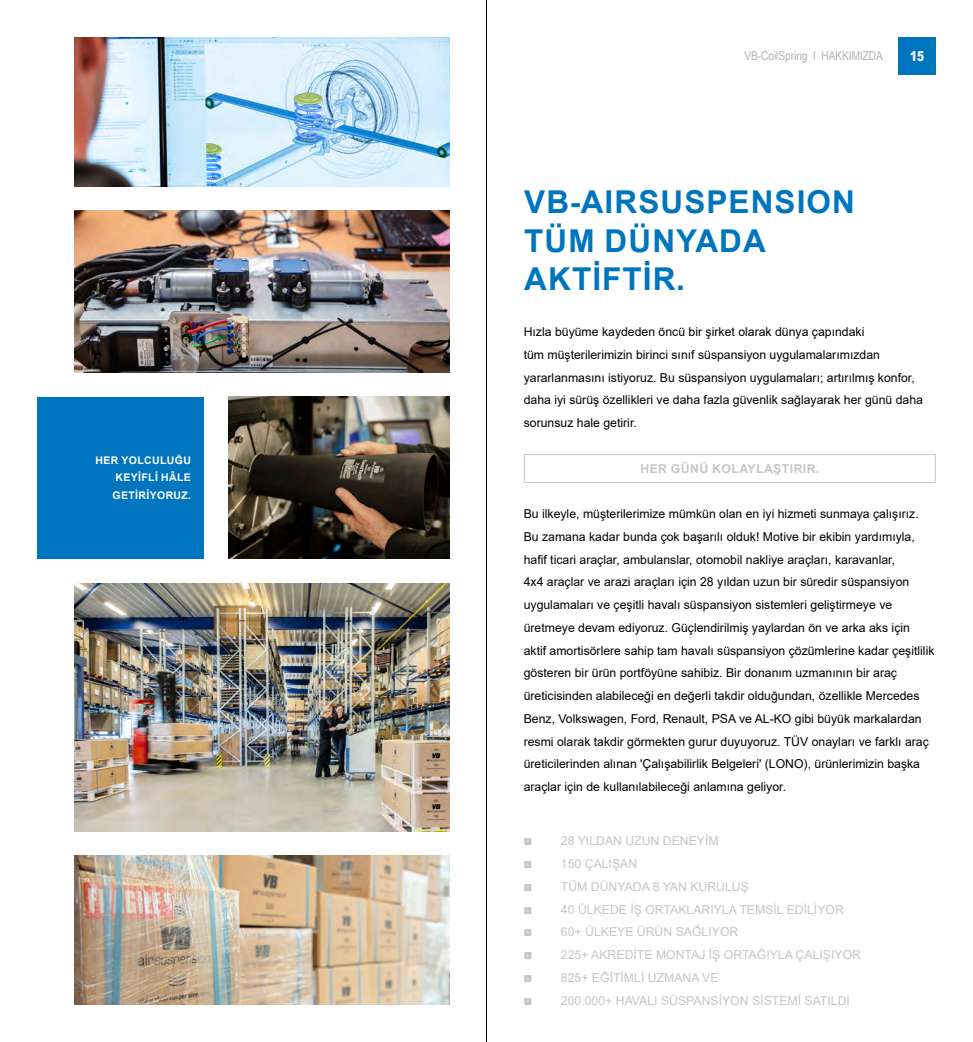
<style>
.page{position:relative;width:973px;height:1042px;background:#fff}
.page>*{position:absolute;margin:0;border:0;box-sizing:border-box;transform-origin:0 0}
.t1{font:700 31.5px/38.5px "Arial";letter-spacing:.035em;color:#0075bf}
.t2{font:800 condensed 14px "Arial MT Std";color:#fff}
.t3{font:12.25px/22.8px "Arial";color:#000}
.t4{font:12.25px/22.8px "Arial";color:#c6c6c6}
.t5{font:12.25px "Arial Narrow";color:#b3b2b2}
.t6{font:700 12.25px "Arial";letter-spacing:.035em;color:#c6c6c6}
.t7{font:700 10.5px/17.2px "Arial";letter-spacing:.035em;color:#fff;text-align:justify}
</style>
<div class="page">
<img style="left:74px;top:37px;width:375px;height:149px">
<img style="left:74px;top:211px;width:375px;height:161px">
<img style="left:228px;top:397px;width:221px;height:161px">
<img style="left:74px;top:856px;width:375px;height:149px">
<img style="left:74px;top:583px;width:375px;height:248px">
<div style="left:37px;top:397px;width:166px;height:161px;background:#0075bf"></div>
<div style="left:898px;top:37px;width:37px;height:37px;background:#0075bf"></div>
<div style="left:523px;top:454px;width:412px;height:29px;border:1px solid #c6c6c6"></div>
<hr style="left:486px;top:0;width:1px;height:1042px;background:#000">
<p class="t7" style="left:112px;top:452px;width:80px;text-indent:-17px">HER YOLCULUĞU KEYİFLİ HÂLE GETİRİYORUZ.</p>
<p class="t5" style="left:744px;top:47px;width:140px">VB-CoilSpring I HAKKIMIZDA</p>
<p class="t2" style="left:909px;top:47px;width:15px">15</p>
<h1 class="t1" style="left:524px;top:183px;width:332px">VB-AIRSUSPENSION<br>TÜM DÜNYADA<br>AKTİFTİR.</h1>
<p class="t3" style="left:523px;top:320px;width:400px">Hızla büyüme kaydeden öncü bir şirket olarak dünya çapındaki<br>tüm müşterilerimizin birinci sınıf süspansiyon uygulamalarımızdan yararlanmasını istiyoruz. Bu süspansiyon uygulamaları; artırılmış konfor, daha iyi sürüş özellikleri ve daha fazla güvenlik sağlayarak her günü daha sorunsuz hale getirir.</p>
<p class="t6" style="left:640px;top:460px;width:180px">HER GÜNÜ KOLAYLAŞTIRIR.</p>
<p class="t3" style="left:523px;top:502px;width:412px">Bu ilkeyle, müşterilerimize mümkün olan en iyi hizmeti sunmaya çalışırız.<br>Bu zamana kadar bunda çok başarılı olduk! Motive bir ekibin yardımıyla, hafif ticari araçlar, ambulanslar, otomobil nakliye araçları, karavanlar,<br>4x4 araçlar ve arazi araçları için 28 yıldan uzun bir süredir süspansiyon uygulamaları ve çeşitli havalı süspansiyon sistemleri geliştirmeye ve üretmeye devam ediyoruz. Güçlendirilmiş yaylardan ön ve arka aks için aktif amortisörlere sahip tam havalı süspansiyon çözümlerine kadar çeşitlilik gösteren bir ürün portföyüne sahibiz. Bir donanım uzmanının bir araç üreticisinden alabileceği en değerli takdir olduğundan, özellikle Mercedes Benz, Volkswagen, Ford, Renault, PSA ve AL-KO gibi büyük markalardan resmi olarak takdir görmekten gurur duyuyoruz. TÜV onayları ve farklı araç üreticilerinden alınan 'Çalışabilirlik Belgeleri' (LONO), ürünlerimizin başka araçlar için de kullanılabileceği anlamına geliyor.</p>
<p class="t4" style="left:561px;top:830px;width:301px">28 YILDAN UZUN DENEYİM<br>150 ÇALIŞAN<br>TÜM DÜNYADA 8 YAN KURULUŞ<br>40 ÜLKEDE İŞ ORTAKLARIYLA TEMSİL EDİLİYOR<br>60+ ÜLKEYE ÜRÜN SAĞLIYOR<br>225+ AKREDİTE MONTAJ İŞ ORTAĞIYLA ÇALIŞIYOR<br>825+ EĞİTİMLİ UZMANA VE<br>200.000+ HAVALI SÜSPANSİYON SİSTEMİ SATILDI</p>
</div>
